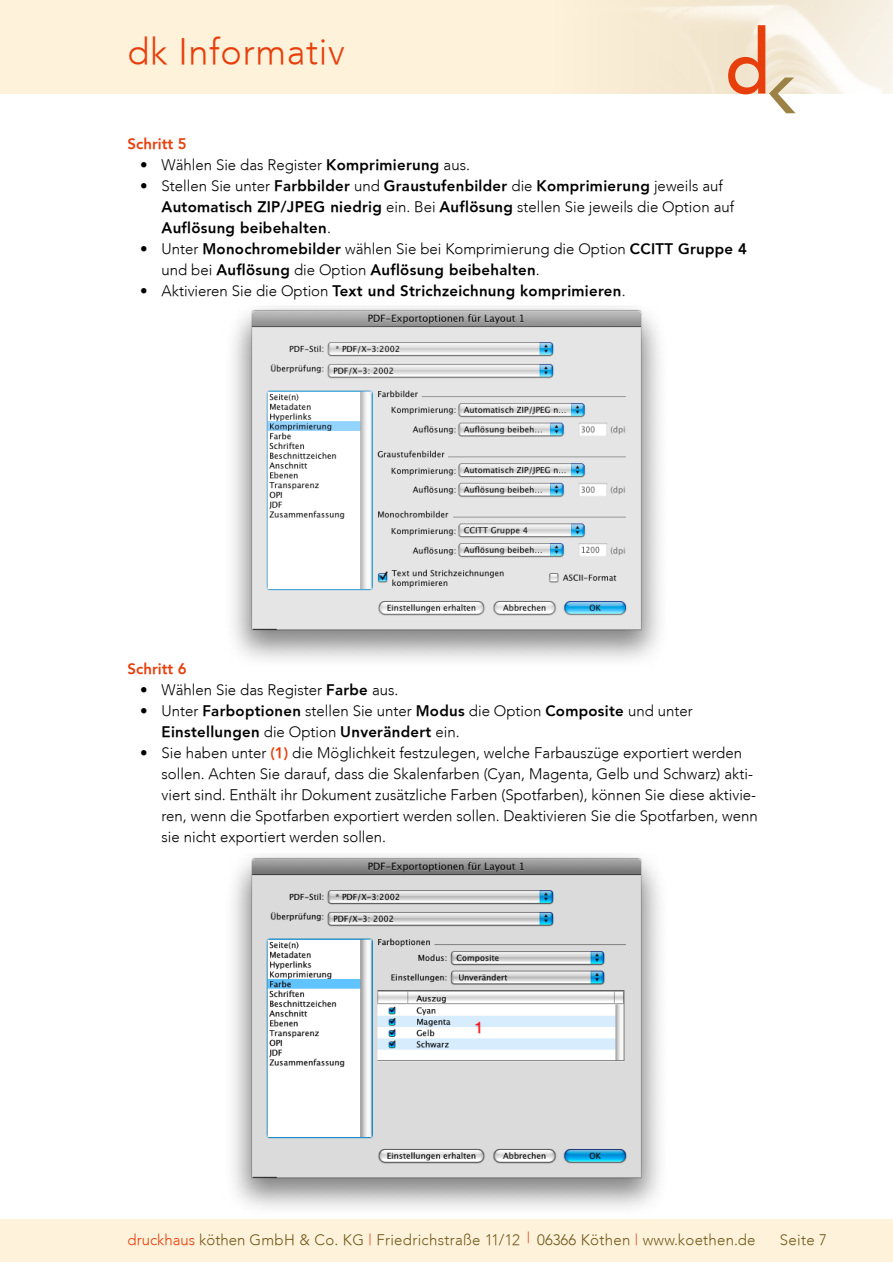
<style>
.page{position:relative;width:893px;height:1263px;background:#fff}
.page>*{position:absolute;margin:0;border:0;box-sizing:border-box;transform-origin:0 0}
.t1{font:300 36px "Avenir";letter-spacing:.02em;color:#e73f0c}
.t2{font:300 15px/21px "Avenir";color:#000}
.t3{font:800 15px/21px "Avenir";letter-spacing:.02em;color:#000}
.t4{font:300 15px "Avenir";letter-spacing:.02em;color:#715919}
.t5{font:800 15px "Avenir";color:#e73f0c}
.s1{font-weight:800}
.s2{font-weight:300}
.s3{font-weight:800;color:#e73f0c}
.s4{color:#e73f0c}
</style>
<div class="page">
<div style="left:0;top:0;width:893px;height:94px;background:#fef2db"></div>
<img style="left:660px;top:0;width:233px;height:94px">
<div style="left:0;top:1220px;width:893px;height:42px;background:#fef2db"></div>
<svg style="left:728px;top:25px;width:68px;height:88px"></svg>
<img style="left:233px;top:307px;width:427px;height:353px">
<img style="left:233px;top:855px;width:427px;height:353px">
<h1 class="t1" style="left:128px;top:30px;width:219px">dk Informativ</h1>
<p class="t5" style="left:128px;top:134px;width:61px">Schritt 5</p>
<p class="t2" style="left:140px;top:154px;width:331px">• Wählen Sie das Register <span class="s1">Komprimierung</span> aus.</p>
<p class="t3" style="left:162px;top:175px;width:574px;text-indent:-21px"><span class="s2">• Stellen Sie unter</span> Farbbilder <span class="s2">und</span> Graustufenbilder <span class="s2">die</span> Komprimierung <span class="s2">jeweils auf<br></span>Automatisch ZIP/JPEG niedrig <span class="s2">ein. Bei</span> Auflösung <span class="s2">stellen Sie jeweils die Option auf<br></span>Auflösung beibehalten<span class="s2">.</span></p>
<p class="t3" style="left:162px;top:238px;width:587px;text-indent:-21px"><span class="s2">• Unter</span> Monochromebilder <span class="s2">wählen Sie bei Komprimierung die Option</span> CCITT Gruppe 4 <span class="s2">und bei</span> Auflösung <span class="s2">die Option</span> Auflösung beibehalten<span class="s2">.</span></p>
<p class="t3" style="left:140px;top:280px;width:487px"><span class="s2">• Aktivieren Sie die Option</span> Text und Strichzeichnung komprimieren<span class="s2">.</span></p>
<p class="t5" style="left:128px;top:659px;width:61px">Schritt 6</p>
<p class="t2" style="left:140px;top:679px;width:260px">• Wählen Sie das Register <span class="s1">Farbe</span> aus.</p>
<p class="t2" style="left:162px;top:700px;width:533px;text-indent:-21px">• Unter <span class="s1">Farboptionen</span> stellen Sie unter <span class="s1">Modus</span> die Option <span class="s1">Composite</span> und unter<br><span class="s1">Einstellungen</span> die Option <span class="s1">Unverändert</span> ein.</p>
<p class="t2" style="left:162px;top:742px;width:598px;text-indent:-21px">• Sie haben unter <span class="s3">(1)</span> die Möglichkeit festzulegen, welche Farbauszüge exportiert werden sollen. Achten Sie darauf, dass die Skalenfarben (Cyan, Magenta, Gelb und Schwarz) akti&shy;viert sind. Enthält ihr Dokument zusätzliche Farben (Spotfarben), können Sie diese aktivie&shy;ren, wenn die Spotfarben exportiert werden sollen. Deaktivieren Sie die Spotfarben, wenn sie nicht exportiert werden sollen.</p>
<p class="t4" style="left:128px;top:1231px;width:629px"><span class="s4">druckhaus</span> köthen GmbH &amp; Co. KG <span class="s4">|</span> Friedrichstraße 11/12 <span class="s4">|</span> 06366 Köthen <span class="s4">|</span> www.koethen.de</p>
<p class="t4" style="left:780px;top:1231px;width:49px">Seite 7</p>
</div>
